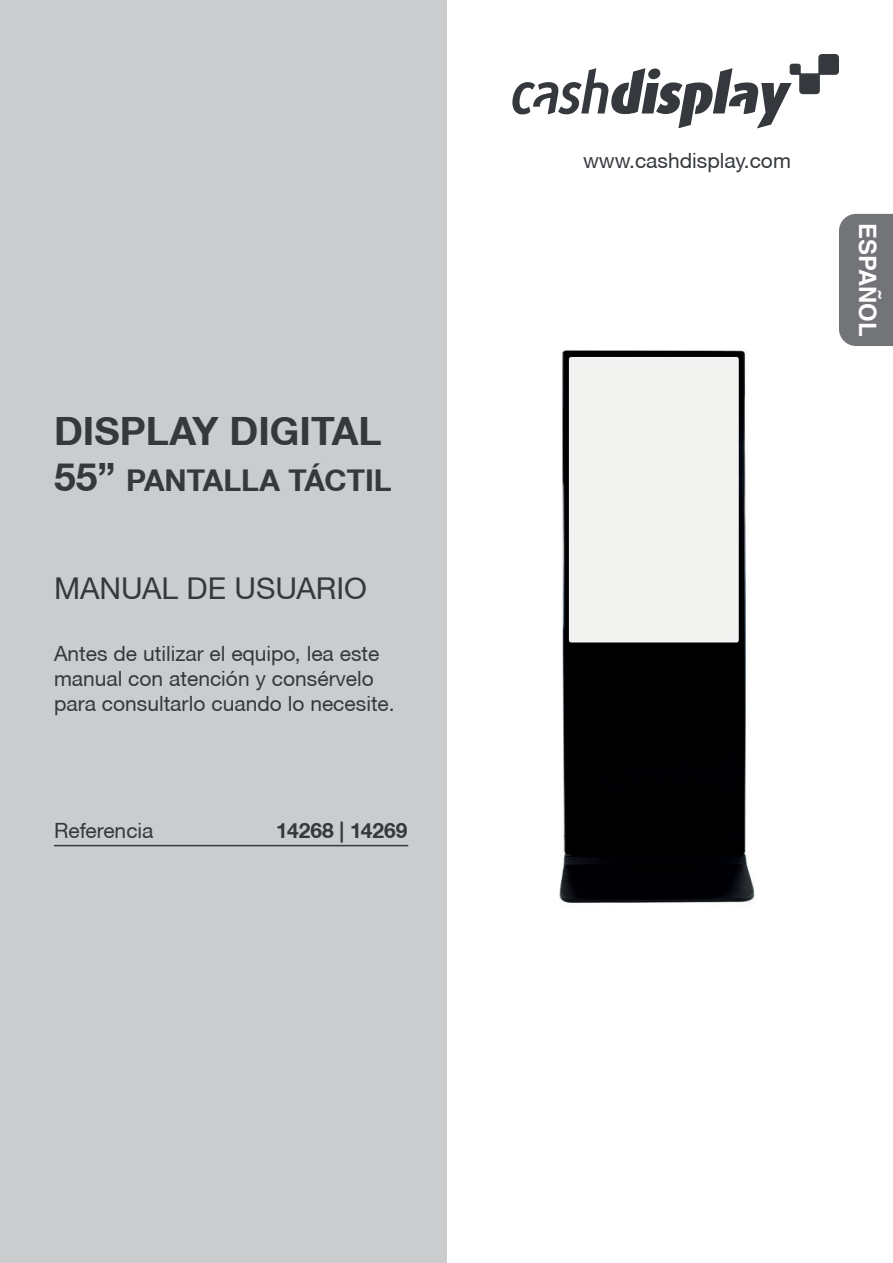
<style>
.page{position:relative;width:893px;height:1263px;background:#fff}
.page>*{position:absolute;margin:0;border:0;box-sizing:border-box;transform-origin:0 0}
.t1{font:700 39px "Helvetica Neue CE";color:#35393d}
.t2{font:700 30px "Helvetica Neue CE";color:#35393d}
.t3{font:30px "Helvetica Neue CE";color:#35393d}
.t4{font:700 24px "Helvetica LT";color:#fff}
.t5{font:21px/25.2px "Helvetica Neue CE";color:#35393d}
.t6{font:700 21px "Helvetica Neue CE";color:#35393d}
.s1{font-size:39px}
</style>
<div class="page">
<svg style="left:512px;top:54px;width:327px;height:75px"></svg>
<div style="left:0;top:0;width:446px;height:1263px;background:#cbccce"></div>
<div style="left:839px;top:214px;width:54px;height:132px;background:#727477"></div>
<hr style="left:54px;top:845px;width:354px;height:1px;background:#35393d">
<img style="left:559px;top:350px;width:196px;height:553px">
<h1 class="t1" style="left:54px;top:407px;width:329px">DISPLAY DIGITAL</h1>
<h2 class="t2" style="left:54px;top:462px;width:339px"><span class="s1">55”</span> PANTALLA TÁCTIL</h2>
<h2 class="t3" style="left:54px;top:571px;width:314px">MANUAL DE USUARIO</h2>
<p class="t5" style="left:54px;top:641px;width:342px">Antes de utilizar el equipo, lea este manual con atención y consérvelo para consultarlo cuando lo necesite.</p>
<p class="t5" style="left:54px;top:818px;width:101px">Referencia</p>
<p class="t6" style="left:276px;top:817px;width:133px">14268 | 14269</p>
<p class="t5" style="left:583px;top:148px;width:209px">www.cashdisplay.com</p>
<p class="t4" style="left:882px;top:223px;width:115px;rotate:90deg">ESPAÑOL</p>
</div>
